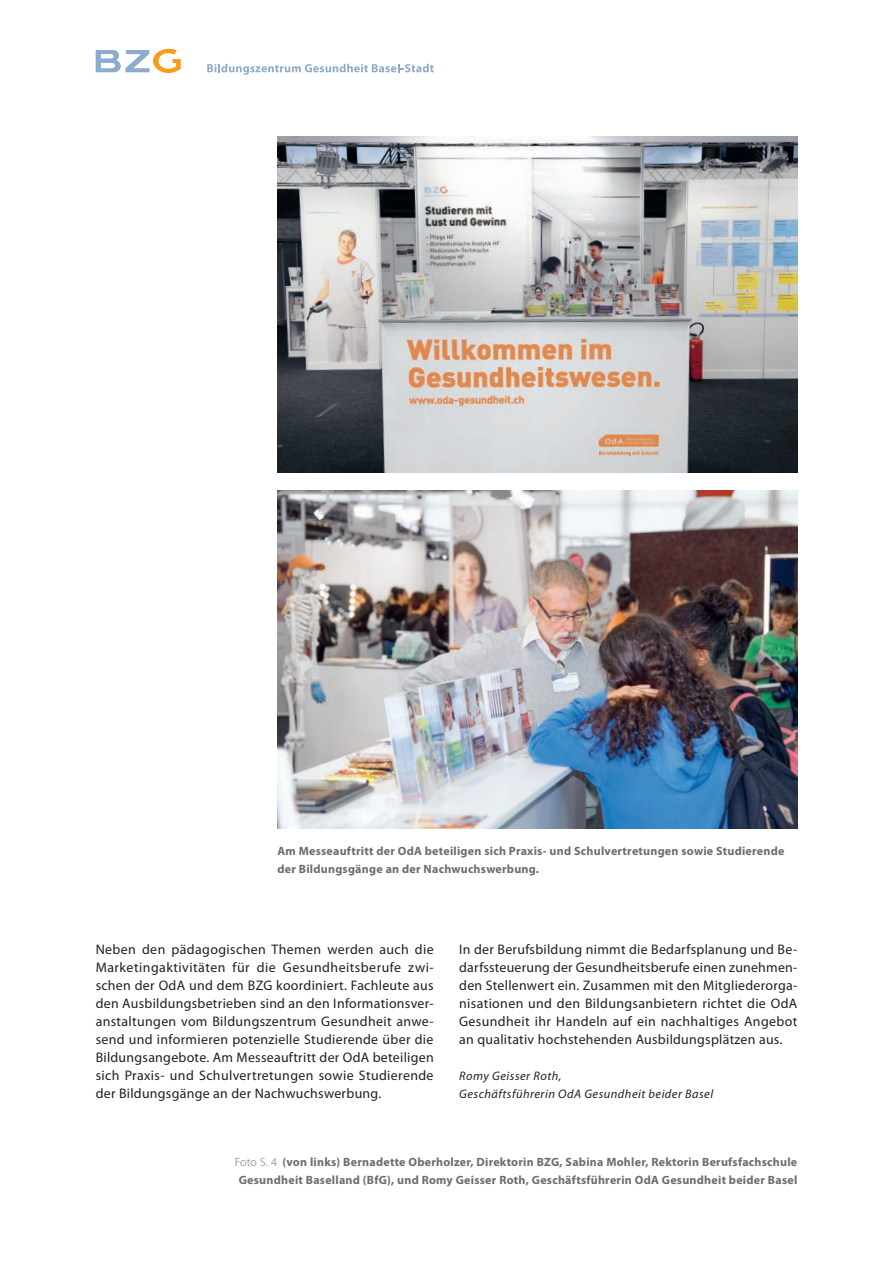
<style>
.page{position:relative;width:893px;height:1263px;background:#fff}
.page>*{position:absolute;margin:0;border:0;box-sizing:border-box;transform-origin:0 0}
.t1{font:13.8px/18px "Myriad Pro";letter-spacing:.02em;color:#231f20;text-align:justify}
.t2{font:italic 12.3px/18px "Myriad Pro";letter-spacing:.04em;color:#231f20}
.t3{font:700 12px/18px "Myriad Pro";letter-spacing:.02em;color:#6c6d70}
.s1{font-weight:300}
</style>
<div class="page">
<img style="left:277px;top:137px;width:520px;height:335px">
<img style="left:277px;top:490px;width:520px;height:338px">
<svg style="left:207px;top:64px;width:227px;height:11px"></svg>
<svg style="left:96px;top:48px;width:85px;height:26px"></svg>
<p class="t3" style="left:277px;top:842px;width:508px">Am Messeauftritt der OdA beteiligen sich Praxis- und Schulvertretungen sowie Studierende der Bildungsgänge an der Nachwuchswerbung.</p>
<p class="t1" style="left:96px;top:941px;width:340px">Neben den pädagogischen Themen werden auch die Marketingaktivitäten für die Gesundheitsberufe zwi&shy;schen der OdA und dem BZG koordiniert. Fachleute aus den Ausbildungsbetrieben sind an den Informationsver&shy;anstaltungen vom Bildungszentrum Gesundheit anwe&shy;send und informieren potenzielle Studierende über die Bildungsangebote. Am Messeauftritt der OdA beteiligen sich Praxis- und Schulvertretungen sowie Studierende der Bildungsgänge an der Nachwuchswerbung.</p>
<p class="t1" style="left:459px;top:941px;width:340px">In der Berufsbildung nimmt die Bedarfsplanung und Be&shy;darfssteuerung der Gesundheitsberufe einen zunehmen&shy;den Stellenwert ein. Zusammen mit den Mitgliederorga&shy;nisationen und den Bildungsanbietern richtet die OdA Gesundheit ihr Handeln auf ein nachhaltiges Angebot an qualitativ hochstehenden Ausbildungsplätzen aus.</p>
<p class="t2" style="left:459px;top:1067px;width:255px">Romy Geisser Roth,<br>Geschäftsführerin OdA Gesundheit beider Basel</p>
<p class="t3" style="left:235px;top:1153px;width:564px;text-align:center"><span class="s1">Foto S. 4</span> (von links) Bernadette Oberholzer, Direktorin BZG, Sabina Mohler, Rektorin Berufsfachschule<br>Gesundheit Baselland (BfG), und Romy Geisser Roth, Geschäftsführerin OdA Gesundheit beider Basel</p>
</div>
